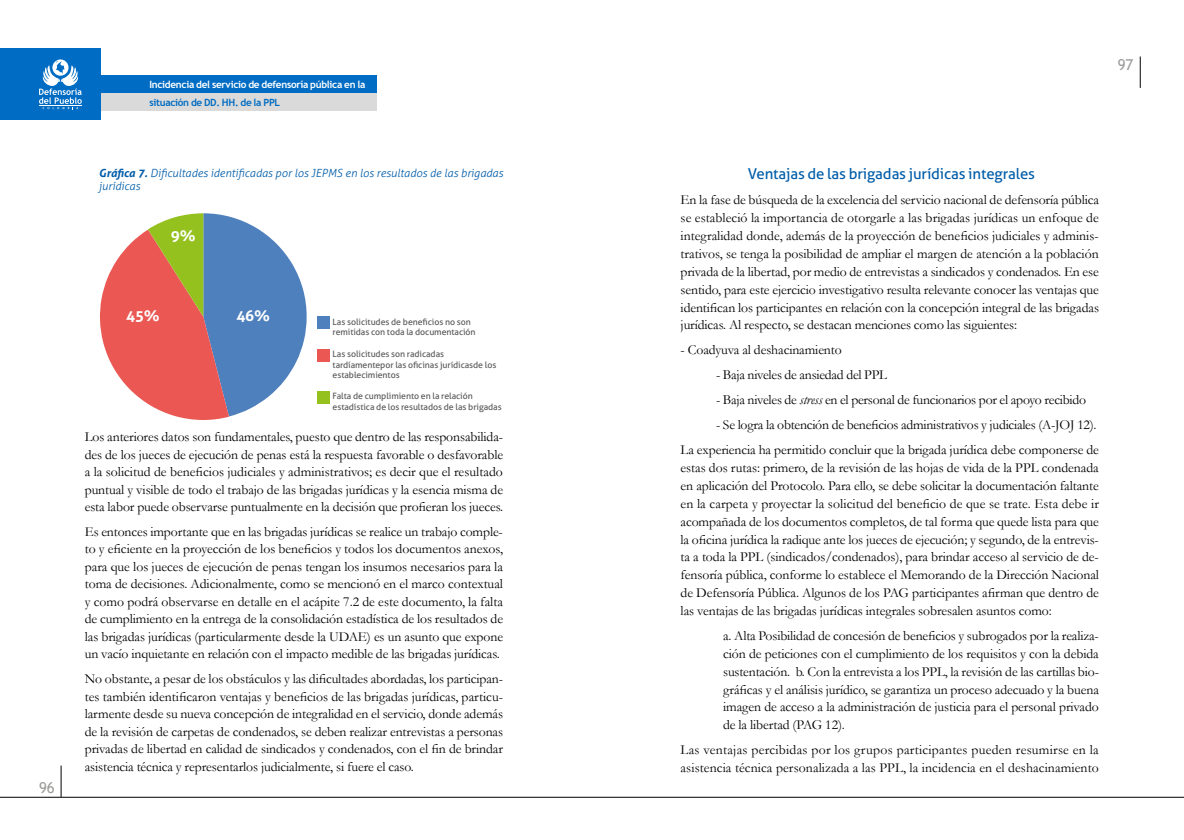
<style>
.page{position:relative;width:1184px;height:840px;background:#fff}
.page>*{position:absolute;margin:0;border:0;box-sizing:border-box;transform-origin:0 0}
.t1{font:15px "Aller";letter-spacing:-.005em;color:#005da9}
.t2{font:700 15px "Aller";color:#fff}
.t3{font:15px "Trebuchet MS";color:#9d9d9c}
.t4{font:13.75px/17.9px "Garamond";letter-spacing:-.005em;color:#000;text-align:justify}
.t5{font:italic 300 11.25px/13.5px "Aller";letter-spacing:.005em;color:#005da9}
.t6{font:700 10px "Trebuchet MS";letter-spacing:-.03em;color:#fff}
.t7{font:700 10px "Trebuchet MS";letter-spacing:-.03em;color:#006cc3}
.t8{font:8.75px/10.5px "Aller";letter-spacing:-.005em;color:#575756}
.s1{font-weight:700}
.s2{font-style:italic}
</style>
<div class="page">
<div style="left:72px;top:93px;width:305px;height:18px;background:#dadada"></div>
<div style="left:72px;top:75px;width:305px;height:18px;background:#006cc3"></div>
<div style="left:0;top:49px;width:101px;height:71px;background:#006cc3"></div>
<svg style="left:39px;top:59px;width:43px;height:50px"></svg>
<hr style="left:61px;top:765px;width:1px;height:32px;background:#000">
<hr style="left:0;top:797px;width:1183px;height:1px;background:#000">
<hr style="left:1140px;top:56px;width:1px;height:32px;background:#000">
<svg style="left:100px;top:213px;width:207px;height:207px"></svg>
<div style="left:318px;top:317px;width:12px;height:12px;background:#4e80bd"></div>
<div style="left:318px;top:349px;width:12px;height:12px;background:#eb5853"></div>
<div style="left:318px;top:391px;width:12px;height:12px;background:#95c11f"></div>
<p class="t3" style="left:39px;top:778px;width:17px">96</p>
<p class="t6" style="left:149px;top:79px;width:218px">Incidencia del servicio de defensoría pública en la</p>
<p class="t7" style="left:149px;top:96px;width:132px">situación de DD. HH. de la PPL</p>
<p class="t5" style="left:99px;top:166px;width:406px"><span class="s1">Gráfica 7.</span> Dificultades identificadas por los JEPMS en los resultados de las brigadas jurídicas</p>
<p class="t2" style="left:171px;top:226px;width:26px">9%</p>
<p class="t2" style="left:126px;top:306px;width:35px">45%</p>
<p class="t2" style="left:236px;top:306px;width:35px">46%</p>
<p class="t8" style="left:332px;top:316px;width:144px">Las solicitudes de beneficios no son remitidas con toda la documentación</p>
<p class="t8" style="left:332px;top:349px;width:165px">Las solicitudes son radicadas tardíamentepor las oficinas jurídicasde los establecimientos</p>
<p class="t8" style="left:332px;top:391px;width:171px">Falta de cumplimiento en la relación estadística de los resultados de las brigadas</p>
<p class="t4" style="left:85px;top:428px;width:420px;line-height:17.5px">Los anteriores datos son fundamentales, puesto que dentro de las responsabilida&shy;des de los jueces de ejecución de penas está la respuesta favorable o desfavorable a la solicitud de beneficios judiciales y administrativos; es decir que el resultado puntual y visible de todo el trabajo de las brigadas jurídicas y la esencia misma de esta labor puede observarse puntualmente en la decisión que profieran los jueces.</p>
<p class="t4" style="left:85px;top:522px;width:420px;line-height:17.5px">Es entonces importante que en las brigadas jurídicas se realice un trabajo comple&shy;to y eficiente en la proyección de los beneficios y todos los documentos anexos, para que los jueces de ejecución de penas tengan los insumos necesarios para la toma de decisiones. Adicionalmente, como se mencionó en el marco contextual y como podrá observarse en detalle en el acápite 7.2 de este documento, la falta de cumplimiento en la entrega de la consolidación estadística de los resultados de las brigadas jurídicas (particularmente desde la UDAE) es un asunto que expone un vacío inquietante en relación con el impacto medible de las brigadas jurídicas.</p>
<p class="t4" style="left:85px;top:669px;width:420px;line-height:17.5px">No obstante, a pesar de los obstáculos y las dificultades abordadas, los participan&shy;tes también identificaron ventajas y beneficios de las brigadas jurídicas, particu&shy;larmente desde su nueva concepción de integralidad en el servicio, donde además de la revisión de carpetas de condenados, se deben realizar entrevistas a personas privadas de libertad en calidad de sindicados y condenados, con el fin de brindar asistencia técnica y representarlos judicialmente, si fuere el caso.</p>
<p class="t3" style="left:1117px;top:55px;width:17px">97</p>
<p class="t1" style="left:748px;top:165px;width:289px">Ventajas de las brigadas jurídicas integrales</p>
<p class="t4" style="left:680px;top:191px;width:420px">En la fase de búsqueda de la excelencia del servicio nacional de defensoría pública se estableció la importancia de otorgarle a las brigadas jurídicas un enfoque de integralidad donde, además de la proyección de beneficios judiciales y adminis&shy;trativos, se tenga la posibilidad de ampliar el margen de atención a la población privada de la libertad, por medio de entrevistas a sindicados y condenados. En ese sentido, para este ejercicio investigativo resulta relevante conocer las ventajas que identifican los participantes en relación con la concepción integral de las brigadas jurídicas. Al respecto, se destacan menciones como las siguientes:</p>
<p class="t4" style="left:680px;top:341px;width:163px">- Coadyuva al deshacinamiento</p>
<p class="t4" style="left:716px;top:366px;width:173px">- Baja niveles de ansiedad del PPL</p>
<p class="t4" style="left:716px;top:391px;width:371px">- Baja niveles de <span class="s2">stress</span> en el personal de funcionarios por el apoyo recibido</p>
<p class="t4" style="left:680px;top:412px;width:420px;line-height:25px;text-align:right">- Se logra la obtención de beneficios administrativos y judiciales (A-JOJ 12).<br>La experiencia ha permitido concluir que la brigada jurídica debe componerse de</p>
<p class="t4" style="left:680px;top:458px;width:420px">estas dos rutas: primero, de la revisión de las hojas de vida de la PPL condenada en aplicación del Protocolo. Para ello, se debe solicitar la documentación faltante en la carpeta y proyectar la solicitud del beneficio de que se trate. Esta debe ir acompañada de los documentos completos, de tal forma que quede lista para que la oficina jurídica la radique ante los jueces de ejecución; y segundo, de la entrevis&shy;ta a toda la PPL (sindicados/condenados), para brindar acceso al servicio de de&shy;fensoría pública, conforme lo establece el Memorando de la Dirección Nacional de Defensoría Pública. Algunos de los PAG participantes afirman que dentro de las ventajas de las brigadas jurídicas integrales sobresalen asuntos como:</p>
<p class="t4" style="left:723px;top:626px;width:377px">a. Alta Posibilidad de concesión de beneficios y subrogados por la realiza&shy;ción de peticiones con el cumplimiento de los requisitos y con la debida sustentación. b. Con la entrevista a los PPL, la revisión de las cartillas bio&shy;gráficas y el análisis jurídico, se garantiza un proceso adecuado y la buena imagen de acceso a la administración de justicia para el personal privado de la libertad (PAG 12).</p>
<p class="t4" style="left:680px;top:740px;width:420px">Las ventajas percibidas por los grupos participantes pueden resumirse en la asistencia técnica personalizada a las PPL, la incidencia en el deshacinamiento</p>
</div>
